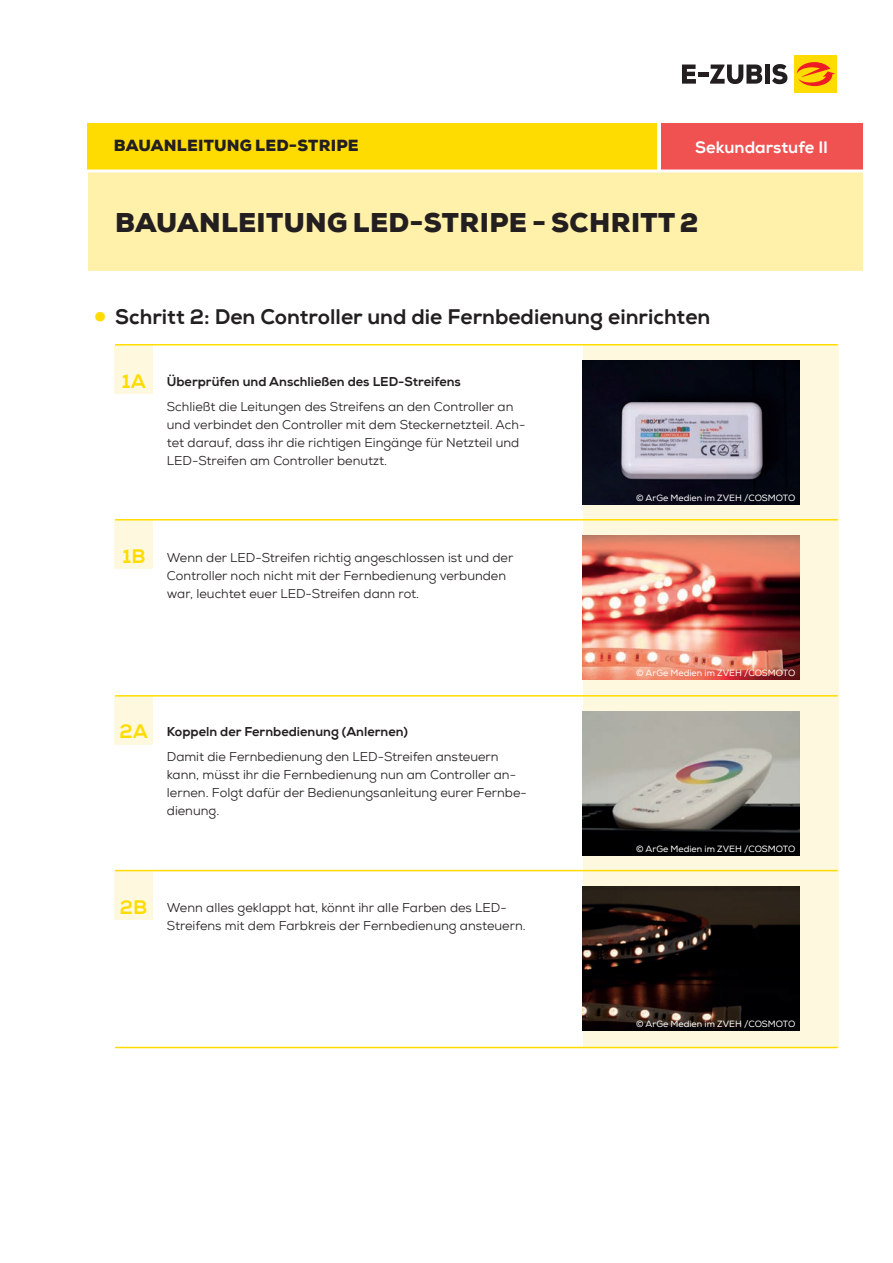
<style>
.page{position:relative;width:893px;height:1263px;background:#fff}
.page>*{position:absolute;margin:0;border:0;box-sizing:border-box;transform-origin:0 0}
.t1{font:900 27px "Nexa";letter-spacing:.015em;color:#231f20}
.t2{font:21px "Nexa X Bold";color:#231f20}
.t3{font:19.5px "Nexa X Bold";color:#ffdc01}
.t4{font:16.5px "Nexa X Bold";color:#fff}
.t5{font:900 16.05px "Nexa";letter-spacing:.015em;color:#231f20}
.t6{font:12.75px/18px "Nexa";color:#231f20}
.t7{font:12.75px "Nexa X Bold";color:#231f20}
.t8{font:9px "Nexa";color:#fff}
.s1{font-size:37.5px;color:#ffdc01}
</style>
<div class="page">
<div style="left:115px;top:345px;width:38px;height:49px;background:#fef9de"></div>
<div style="left:115px;top:520px;width:38px;height:49px;background:#fef9de"></div>
<div style="left:115px;top:696px;width:38px;height:49px;background:#fef9de"></div>
<div style="left:115px;top:871px;width:38px;height:49px;background:#fef9de"></div>
<div style="left:583px;top:344px;width:255px;height:704px;background:#fef9de"></div>
<hr style="left:115px;top:344px;width:723px;height:1px;background:#ffdc01">
<hr style="left:115px;top:519px;width:723px;height:1px;background:#ffdc01">
<hr style="left:115px;top:695px;width:723px;height:1px;background:#ffdc01">
<hr style="left:115px;top:870px;width:723px;height:1px;background:#ffdc01">
<hr style="left:115px;top:1047px;width:723px;height:1px;background:#ffdc01">
<svg style="left:682px;top:65px;width:14px;height:19px"></svg>
<hr style="left:698px;top:72px;width:10px;height:4px;background:#231f20">
<svg style="left:710px;top:65px;width:52px;height:19px"></svg>
<div style="left:765px;top:65px;width:5px;height:19px;background:#231f20"></div>
<svg style="left:772px;top:64px;width:15px;height:20px"></svg>
<div style="left:794px;top:55px;width:43px;height:38px;background:#ffdc01"></div>
<svg style="left:797px;top:62px;width:38px;height:24px"></svg>
<div style="left:88px;top:171px;width:774px;height:100px;background:#fff0aa"></div>
<div style="left:88px;top:123px;width:773px;height:48px;background:#ffdc01"></div>
<div style="left:659px;top:123px;width:203px;height:48px;background:#f05252"></div>
<hr style="left:657px;top:121px;width:4px;height:51px;background:#fff">
<hr style="left:82px;top:170px;width:792px;height:3px;background:#fff">
<img style="left:583px;top:360px;width:217px;height:144px">
<img style="left:583px;top:536px;width:217px;height:144px">
<img style="left:583px;top:712px;width:217px;height:144px">
<img style="left:583px;top:887px;width:217px;height:144px">
<p class="t5" style="left:114px;top:135px;width:246px">BAUANLEITUNG LED-STRIPE</p>
<p class="t4" style="left:695px;top:137px;width:134px">Sekundarstufe II</p>
<h1 class="t1" style="left:115px;top:206px;width:585px">BAUANLEITUNG LED-STRIPE - SCHRITT 2</h1>
<h2 class="t2" style="left:92px;top:304px;width:619px"><span class="s1">•</span> Schritt 2: Den Controller und die Fernbedienung einrichten</h2>
<h3 class="t3" style="left:122px;top:369px;width:26px">1A</h3>
<p class="t7" style="left:167px;top:373px;width:296px">Überprüfen und Anschließen des LED-Streifens</p>
<p class="t6" style="left:167px;top:398px;width:360px">Schließt die Leitungen des Streifens an den Controller an und verbindet den Controller mit dem Steckernetzteil. Ach&shy;tet darauf, dass ihr die richtigen Eingänge für Netzteil und LED-Streifen am Controller benutzt.</p>
<p class="t8" style="left:636px;top:493px;width:161px">© ArGe Medien im ZVEH /COSMOTO</p>
<h3 class="t3" style="left:123px;top:545px;width:24px">1B</h3>
<p class="t6" style="left:167px;top:549px;width:348px">Wenn der LED-Streifen richtig angeschlossen ist und der<br>Controller noch nicht mit der Fernbedienung verbunden war, leuchtet euer LED-Streifen dann rot.</p>
<p class="t8" style="left:636px;top:668px;width:161px">© ArGe Medien im ZVEH /COSMOTO</p>
<h3 class="t3" style="left:120px;top:720px;width:30px">2A</h3>
<p class="t7" style="left:167px;top:724px;width:242px">Koppeln der Fernbedienung (Anlernen)</p>
<p class="t6" style="left:167px;top:748px;width:361px">Damit die Fernbedienung den LED-Streifen ansteuern kann, müsst ihr die Fernbedienung nun am Controller an&shy;lernen. Folgt dafür der Bedienungsanleitung eurer Fernbe&shy;dienung.</p>
<p class="t8" style="left:636px;top:844px;width:161px">© ArGe Medien im ZVEH /COSMOTO</p>
<h3 class="t3" style="left:120px;top:896px;width:29px">2B</h3>
<p class="t6" style="left:167px;top:899px;width:360px">Wenn alles geklappt hat, könnt ihr alle Farben des LED-<br>Streifens mit dem Farbkreis der Fernbedienung ansteuern.</p>
<p class="t8" style="left:636px;top:1018px;width:161px">© ArGe Medien im ZVEH /COSMOTO</p>
</div>
